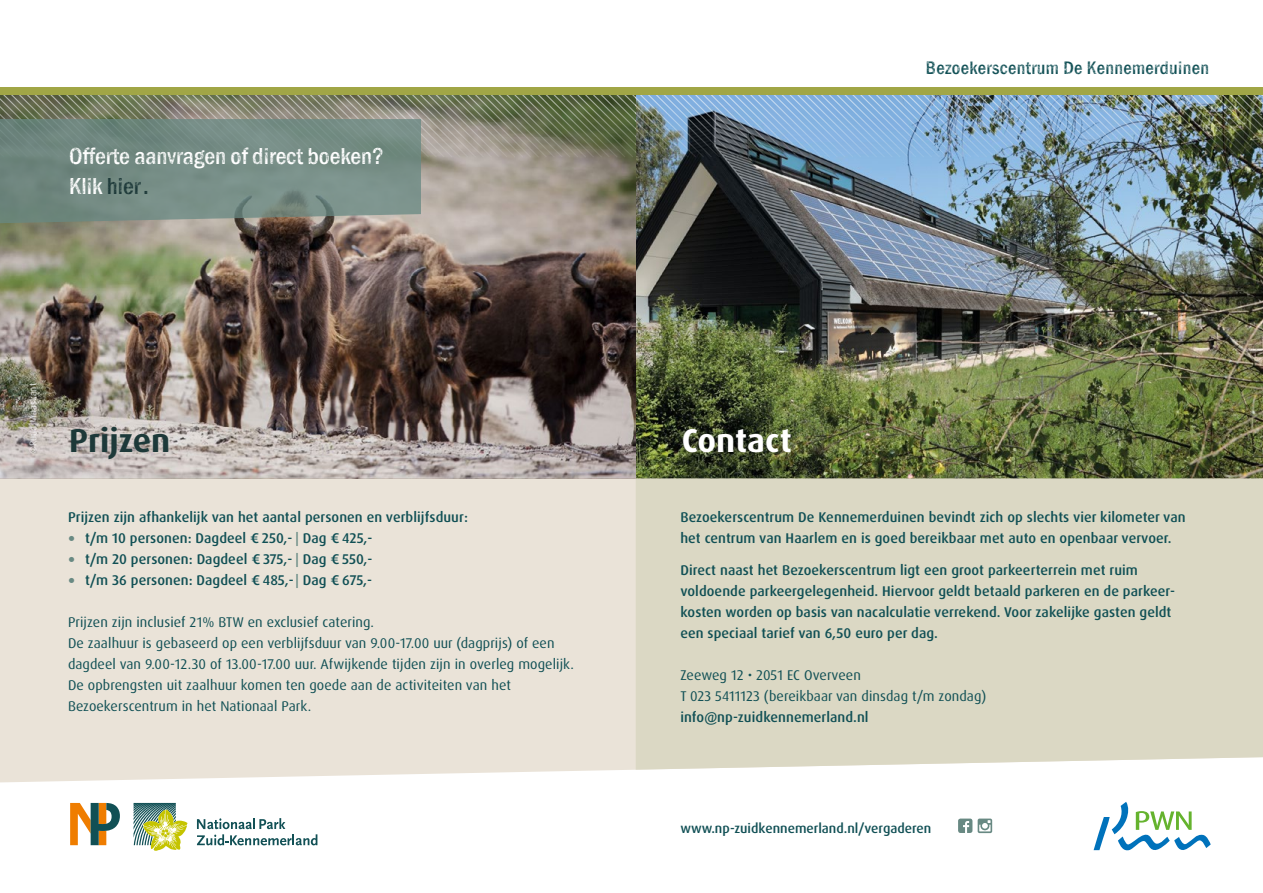
<style>
.page{position:relative;width:1263px;height:893px;background:#fff}
.page>*{position:absolute;margin:0;border:0;box-sizing:border-box;transform-origin:0 0}
.Kopje_H3{font:700 33px "Dax Pro";color:#1d3939}
.Kopje_H3-2{font:700 33px "Dax Pro";color:#fff}
.Body_TIP{font:24px "URW Urban";color:#fff}
.Body_TIP-2{font:24px "URW Urban";color:#1d3939}
.t1{font:18.75px "URW Urban";letter-spacing:.02em;color:#115055}
.Intro_wit{font:500 14.1px/21px "Dax Pro";letter-spacing:.005em;color:#115055}
.Intro_wit-2{font:14.1px/21px "Dax Pro";letter-spacing:.005em;color:#115055}
.t2{font:500 13.5px "Dax Pro";color:#115055}
.t3{font:9.75px "Dax Pro";color:#fff}
.s1{color:#fff}
.s2{font-weight:700;font-size:18px;color:#698a83}
.s3{color:#698a83}
</style>
<div class="page">
<div style="left:0;top:87px;width:1263px;height:9px;background:#a1a646"></div>
<img style="left:636px;top:223px;width:627px;height:255px">
<img style="left:0;top:223px;width:636px;height:255px">
<img style="left:0;top:96px;width:1263px;height:127px">
<svg style="left:1093px;top:802px;width:118px;height:49px"></svg>
<div style="left:0;top:478px;width:636px;height:304px;background:#eae3d8"></div>
<svg style="left:70px;top:803px;width:50px;height:42px"></svg>
<svg style="left:197px;top:818px;width:120px;height:27px"></svg>
<svg style="left:134px;top:803px;width:54px;height:48px"></svg>
<svg style="left:958px;top:819px;width:14px;height:14px"></svg>
<svg style="left:978px;top:819px;width:14px;height:14px"></svg>
<div style="left:636px;top:478px;width:627px;height:292px;background:#dbd8c4"></div>
<p class="Body_TIP" style="left:69px;top:143px;width:316px">Offerte aanvragen of direct boeken?</p>
<p class="Body_TIP-2" style="left:69px;top:173px;width:81px"><span class="s1">Klik</span> hier .</p>
<p class="t1" style="left:926px;top:57px;width:285px">Bezoekerscentrum De Kennemerduinen</p>
<p class="t3" style="left:27px;top:454px;width:72px;rotate:-90deg">©Ruud Maaskant</p>
<p class="Kopje_H3" style="left:69px;top:420px;width:102px">Prijzen</p>
<p class="Kopje_H3-2" style="left:682px;top:420px;width:111px">Contact</p>
<p class="Intro_wit" style="left:68px;top:507px;width:401px">Prijzen zijn afhankelijk van het aantal personen en verblijfsduur:</p>
<p class="Intro_wit" style="left:68px;top:528px;width:306px"><span class="s2">•</span> t/m 10 personen: Dagdeel € 250,- <span class="s3">|</span> Dag € 425,-</p>
<p class="Intro_wit" style="left:68px;top:549px;width:306px"><span class="s2">•</span> t/m 20 personen: Dagdeel € 375,- <span class="s3">|</span> Dag € 550,-</p>
<p class="Intro_wit" style="left:68px;top:570px;width:306px"><span class="s2">•</span> t/m 36 personen: Dagdeel € 485,-<span class="s3">|</span> Dag € 675,-</p>
<p class="Intro_wit-2" style="left:68px;top:612px;width:308px">Prijzen zijn inclusief 21% BTW en exclusief catering.</p>
<p class="Intro_wit-2" style="left:68px;top:633px;width:508px">De zaalhuur is gebaseerd op een verblijfsduur van 9.00-17.00 uur (dagprijs) of een dagdeel van 9.00-12.30 of 13.00-17.00 uur. Afwijkende tijden zijn in overleg mogelijk.</p>
<p class="Intro_wit-2" style="left:68px;top:675px;width:444px">De opbrengsten uit zaalhuur komen ten goede aan de activiteiten van het<br>Bezoekerscentrum in het Nationaal Park.</p>
<p class="Intro_wit" style="left:680px;top:507px;width:507px">Bezoekerscentrum De Kennemerduinen bevindt zich op slechts vier kilometer van het centrum van Haarlem en is goed bereikbaar met auto en openbaar vervoer.</p>
<p class="Intro_wit" style="left:680px;top:560px;width:494px">Direct naast het Bezoekerscentrum ligt een groot parkeerterrein met ruim voldoende parkeergelegenheid. Hiervoor geldt betaald parkeren en de parkeer&shy;kosten worden op basis van nacalculatie verrekend. Voor zakelijke gasten geldt een speciaal tarief van 6,50 euro per dag.</p>
<p class="Intro_wit-2" style="left:680px;top:665px;width:307px">Zeeweg 12 • 2051 EC Overveen<br>T 023 5411123 (bereikbaar van dinsdag t/m zondag)</p>
<p class="Intro_wit" style="left:680px;top:707px;width:190px">info@np-zuidkennemerland.nl</p>
<p class="t2" style="left:680px;top:820px;width:252px">www.np-zuidkennemerland.nl/vergaderen</p>
</div>
